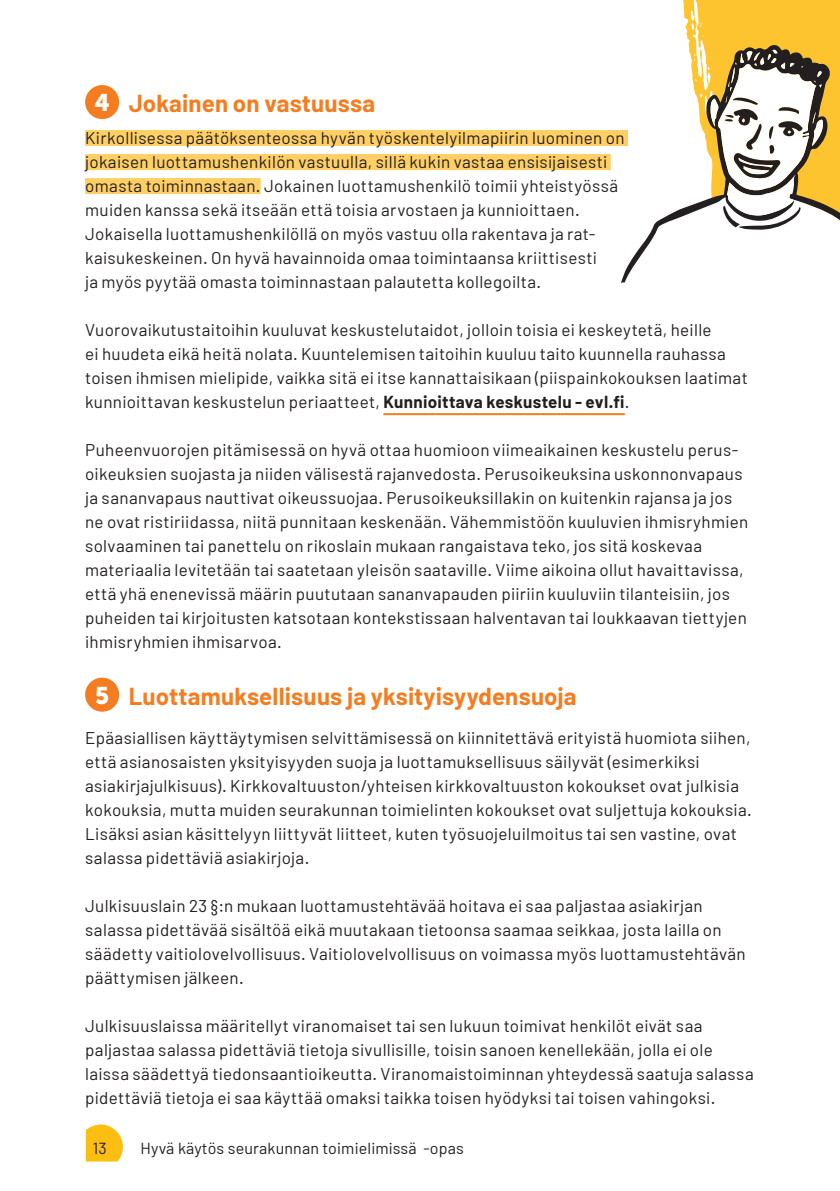
<style>
.page{position:relative;width:840px;height:1191px;background:#fff}
.page>*{position:absolute;margin:0;border:0;box-sizing:border-box;transform-origin:0 0}
.VÄLIOTSIKKO{font:700 24px "Barlow";letter-spacing:.005em;color:#f47d21}
.VÄLIOTSIKKO-2{font:24px "Museo Sans 900";color:#fff}
.leipis{font:17px/24px "Barlow";letter-spacing:.02em;color:#231f20}
.t1{font:16px "Barlow";letter-spacing:.01em;color:#231f20}
.s1{font-weight:700}
</style>
<div class="page">
<svg style="left:86px;top:1124px;width:37px;height:37px"></svg>
<div style="left:85px;top:130px;width:542px;height:16px;background:#fecf65"></div>
<div style="left:85px;top:154px;width:525px;height:16px;background:#fecf65"></div>
<div style="left:85px;top:178px;width:175px;height:16px;background:#fecf65"></div>
<hr style="left:383px;top:413px;width:241px;height:2px;background:#f47d21">
<div style="left:85px;top:85px;width:34px;height:34px;background:#f47d21;border-radius:50%"></div>
<div style="left:85px;top:677px;width:34px;height:34px;background:#f47d21;border-radius:50%"></div>
<div style="left:683px;top:0;width:156px;height:44px;background:#fec430"></div>
<svg style="left:621px;top:44px;width:218px;height:240px"></svg>
<svg style="left:625px;top:50px;width:214px;height:234px"></svg>
<p class="VÄLIOTSIKKO-2" style="left:94px;top:89px;width:17px">4</p>
<p class="VÄLIOTSIKKO" style="left:129px;top:88px;width:248px">Jokainen on vastuussa</p>
<p class="leipis" style="left:85px;top:125px;width:540px">Kirkollisessa päätöksenteossa hyvän työskentelyilmapiirin luominen on jokaisen luottamushenkilön vastuulla, sillä kukin vastaa ensisijaisesti omasta toiminnastaan. Jokainen luottamushenkilö toimii yhteistyössä muiden kanssa sekä itseään että toisia arvostaen ja kunnioittaen.<br>Jokaisella luottamushenkilöllä on myös vastuu olla rakentava ja rat&shy;kaisukeskeinen. On hyvä havainnoida omaa toimintaansa kriittisesti<br>ja myös pyytää omasta toiminnastaan palautetta kollegoilta.</p>
<p class="leipis" style="left:85px;top:317px;width:663px">Vuorovaikutustaitoihin kuuluvat keskustelutaidot, jolloin toisia ei keskeytetä, heille<br>ei huudeta eikä heitä nolata. Kuuntelemisen taitoihin kuuluu taito kuunnella rauhassa toisen ihmisen mielipide, vaikka sitä ei itse kannattaisikaan (piispainkokouksen laatimat kunnioittavan keskustelun periaatteet, <span class="s1">Kunnioittava keskustelu - evl.fi</span>.</p>
<p class="leipis" style="left:85px;top:437px;width:664px">Puheenvuorojen pitämisessä on hyvä ottaa huomioon viimeaikainen keskustelu perus&shy;oikeuksien suojasta ja niiden välisestä rajanvedosta. Perusoikeuksina uskonnonvapaus ja sananvapaus nauttivat oikeussuojaa. Perusoikeuksillakin on kuitenkin rajansa ja jos ne ovat ristiriidassa, niitä punnitaan keskenään. Vähemmistöön kuuluvien ihmisryhmien solvaaminen tai panettelu on rikoslain mukaan rangaistava teko, jos sitä koskevaa materiaalia levitetään tai saatetaan yleisön saataville. Viime aikoina ollut havaittavissa, että yhä enenevissä määrin puututaan sananvapauden piiriin kuuluviin tilanteisiin, jos puheiden tai kirjoitusten katsotaan kontekstissaan halventavan tai loukkaavan tiettyjen ihmisryhmien ihmisarvoa.</p>
<p class="VÄLIOTSIKKO-2" style="left:95px;top:681px;width:16px">5</p>
<p class="VÄLIOTSIKKO" style="left:129px;top:681px;width:449px">Luottamuksellisuus ja yksityisyydensuoja</p>
<p class="leipis" style="left:85px;top:725px;width:668px">Epäasiallisen käyttäytymisen selvittämisessä on kiinnitettävä erityistä huomiota siihen, että asianosaisten yksityisyyden suoja ja luottamuksellisuus säilyvät (esimerkiksi asiakirjajulkisuus). Kirkkovaltuuston/yhteisen kirkkovaltuuston kokoukset ovat julkisia kokouksia, mutta muiden seurakunnan toimielinten kokoukset ovat suljettuja kokouksia.<br>Lisäksi asian käsittelyyn liittyvät liitteet, kuten työsuojeluilmoitus tai sen vastine, ovat salassa pidettäviä asiakirjoja.</p>
<p class="leipis" style="left:85px;top:893px;width:661px">Julkisuuslain 23 §:n mukaan luottamustehtävää hoitava ei saa paljastaa asiakirjan salassa pidettävää sisältöä eikä muutakaan tietoonsa saamaa seikkaa, josta lailla on säädetty vaitiolovelvollisuus. Vaitiolovelvollisuus on voimassa myös luottamustehtävän päättymisen jälkeen.</p>
<p class="leipis" style="left:85px;top:1013px;width:669px">Julkisuuslaissa määritellyt viranomaiset tai sen lukuun toimivat henkilöt eivät saa paljastaa salassa pidettäviä tietoja sivullisille, toisin sanoen kenellekään, jolla ei ole laissa säädettyä tiedonsaantioikeutta. Viranomaistoiminnan yhteydessä saatuja salassa pidettäviä tietoja ei saa käyttää omaksi taikka toisen hyödyksi tai toisen vahingoksi.</p>
<p class="t1" style="left:93px;top:1137px;width:15px">13</p>
<p class="t1" style="left:140px;top:1137px;width:324px">Hyvä käytös seurakunnan toimielimissä -opas</p>
</div>
